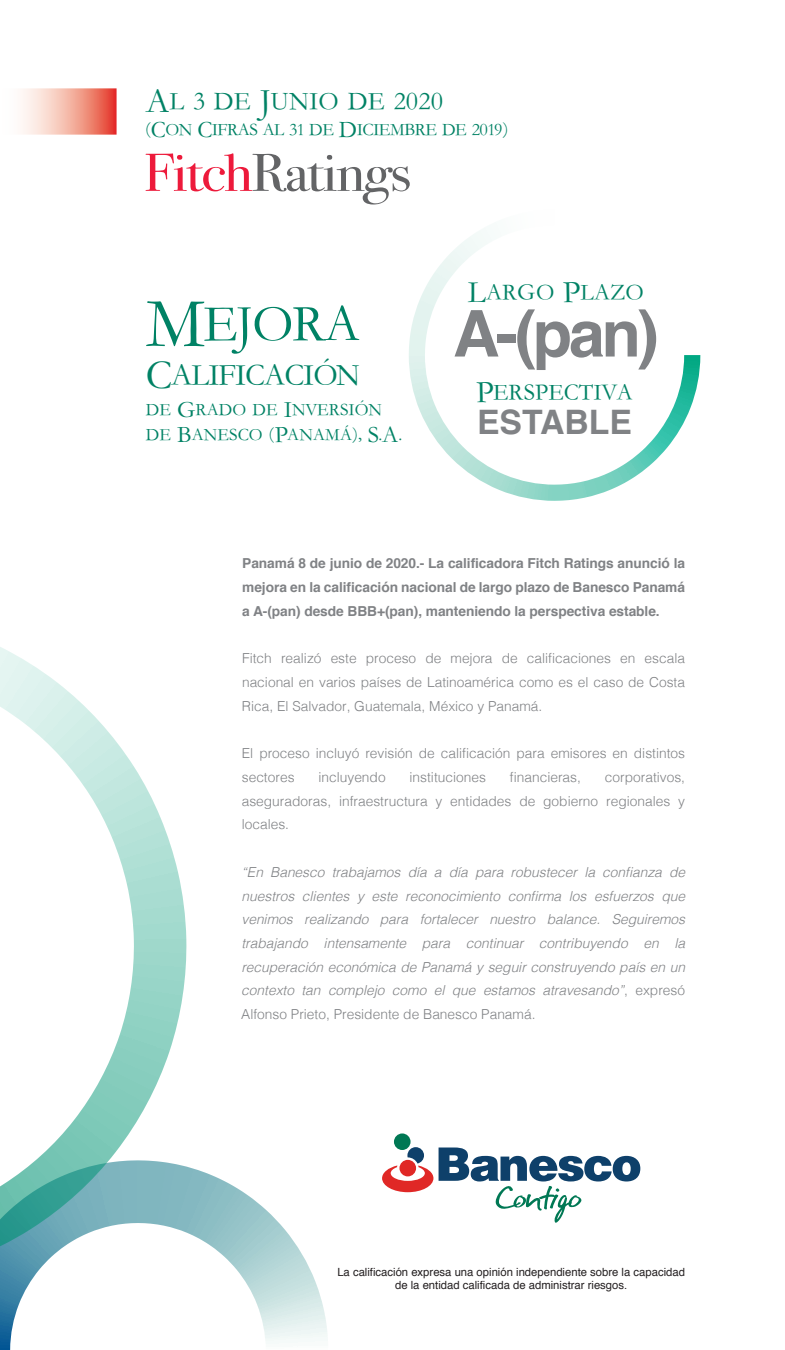
<style>
.page{position:relative;width:785px;height:1350px;background:#fff}
.page>*{position:absolute;margin:0;border:0;box-sizing:border-box;transform-origin:0 0}
.t1{font:71px "Garamond";color:#008265}
.t2{font:700 64.38px "Helvetica";color:#808285}
.t3{font:41.88px "Garamond";letter-spacing:-.025em;color:#008265}
.t4{font:34.88px "Garamond";color:#008265}
.t5{font:700 33.75px "Helvetica";color:#808285}
.t6{font:31.5px "Garamond";color:#008265}
.t7{font:23.88px "Garamond";letter-spacing:-.025em;color:#008265}
.t8{font:23.75px/24.6px "Garamond";color:#008265}
.t9{font:italic 300 13.75px/23.8px "Helvetica";color:#808285;text-align:justify}
.t10{font:300 13.75px/23.8px "Helvetica";color:#808285;text-align:justify}
.t11{font:700 13.75px/23.8px "Helvetica";letter-spacing:-.005em;color:#808285;text-align:justify}
.t12{font:11.25px/13.5px "Helvetica";color:#231f20;text-align:center}
.s1{font-style:normal}
</style>
<div class="page">
<svg style="left:145px;top:153px;width:265px;height:52px"></svg>
<svg style="left:22px;top:88px;width:95px;height:47px"></svg>
<svg style="left:409px;top:231px;width:291px;height:270px"></svg>
<svg style="left:0;top:1166px;width:327px;height:184px"></svg>
<svg style="left:0;top:647px;width:187px;height:599px"></svg>
<div style="left:394px;top:1133px;width:16px;height:17px;background:#007854;border-radius:50%"></div>
<svg style="left:382px;top:1147px;width:258px;height:76px"></svg>
<h3 class="t4" style="left:146px;top:80px;width:299px">Al 3 de Junio de 2020</h3>
<h3 class="t7" style="left:145px;top:115px;width:364px">(Con Cifras al 31 de Diciembre de 2019)</h3>
<h1 class="t1" style="left:146px;top:281px;width:216px">Mejora</h1>
<h3 class="t3" style="left:146px;top:350px;width:216px">Calificación</h3>
<h3 class="t8" style="left:146px;top:397px;width:258px">de Grado de Inversión de Banesco (Panamá), S.A.</h3>
<h3 class="t6" style="left:468px;top:273px;width:178px">Largo Plazo</h3>
<h2 class="t2" style="left:453px;top:282px;width:208px">A-(pan)</h2>
<h3 class="t6" style="left:476px;top:373px;width:158px">Perspectiva</h3>
<h3 class="t5" style="left:477px;top:395px;width:156px">ESTABLE</h3>
<p class="t11" style="left:242px;top:551px;width:444px">Panamá 8 de junio de 2020.- La calificadora Fitch Ratings anunció la mejora en la calificación nacional de largo plazo de Banesco Panamá a A-(pan) desde BBB+(pan), manteniendo la perspectiva estable.</p>
<p class="t10" style="left:242px;top:645px;width:445px">Fitch realizó este proceso de mejora de calificaciones en escala nacional en varios países de Latinoamérica como es el caso de Costa Rica, El Salvador, Guatemala, México y Panamá.</p>
<p class="t10" style="left:242px;top:740px;width:445px">El proceso incluyó revisión de calificación para emisores en distintos sectores</p>
<p class="t10" style="left:318px;top:764px;width:69px">incluyendo</p>
<p class="t10" style="left:409px;top:764px;width:78px">instituciones</p>
<p class="t10" style="left:510px;top:764px;width:73px">financieras,</p>
<p class="t10" style="left:242px;top:764px;width:445px;text-indent:363px">corporativos, aseguradoras, infraestructura y entidades de gobierno regionales y locales.</p>
<p class="t9" style="left:241px;top:859px;width:445px">“En Banesco trabajamos día a día para robustecer la confianza de nuestros clientes y este reconocimiento confirma los esfuerzos que venimos realizando para fortalecer nuestro balance. Seguiremos trabajando intensamente para continuar contribuyendo en la recuperación económica de Panamá y seguir construyendo país en un contexto tan complejo como el que estamos atravesando”<span class="s1">, expresó Alfonso Prieto, Presidente de Banesco Panamá.</span></p>
<p class="t12" style="left:337px;top:1265px;width:349px">La calificación expresa una opinión independiente sobre la capacidad de la entidad calificada de administrar riesgos.</p>
</div>
